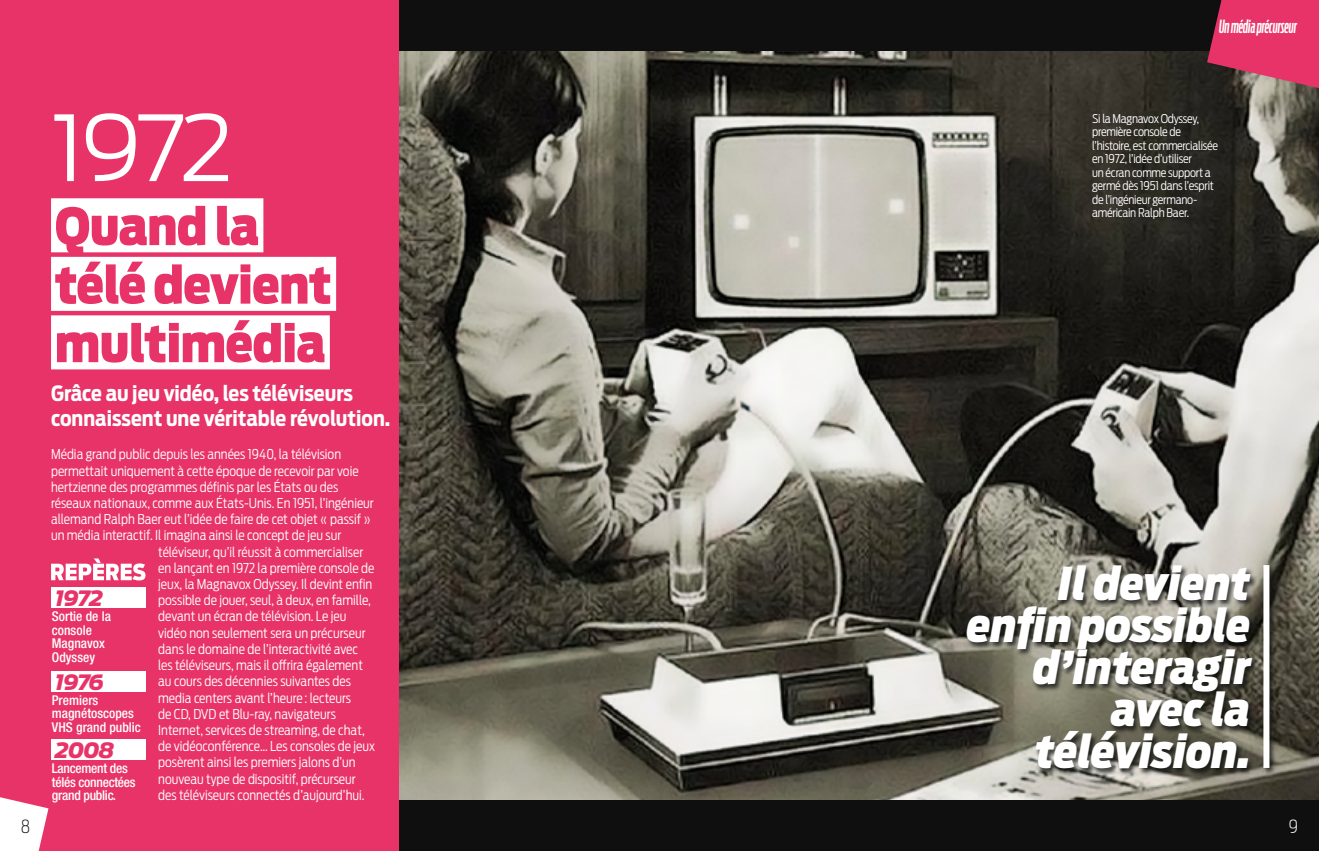
<style>
.page{position:relative;width:1319px;height:851px;background:#fff}
.page>*{position:absolute;margin:0;border:0;box-sizing:border-box;transform-origin:0 0}
.t1{font:300 90px "Antenna";color:#fff}
.t2{font:900 51px/58.5px "Antenna Cond";letter-spacing:-.01em;color:#e83368}
.t3{font:italic 900 45px/42px "Antenna Cond";color:#fff;text-align:right}
.t4{font:700 21px/25.2px "Antenna Cond";color:#fff}
.t5{font:italic 900 21px "Antenna";letter-spacing:-.05em;color:#e83368}
.t6{font:italic 500 18px "Antenna Comp";letter-spacing:-.01em;color:#fff}
.t7{font:200 18px "Antenna Cond";color:#1d1d1b}
.t8{font:200 18px "Antenna Cond";color:#fff}
.t9{font:300 13.5px "Antenna Cond";color:#fff}
.t10{font:500 condensed 13.5px/13.5px "Helvetica Neue LT Std";color:#fff}
.t11{font:500 condensed 13.5px/13.5px "Helvetica Neue LT Std";letter-spacing:-.02em;color:#fff}
.t12{font:300 12px/13.5px "Antenna Cond";letter-spacing:-.02em;color:#fff}
</style>
<div class="page">
<div style="left:398px;top:0;width:920px;height:850px;background:#0e0f0e"></div>
<img style="left:398px;top:51px;width:920px;height:748px">
<div style="left:0;top:0;width:398px;height:850px;background:#e83368"></div>
<svg style="left:0;top:797px;width:48px;height:53px"></svg>
<div style="left:51px;top:198px;width:212px;height:54px;background:#fff"></div>
<div style="left:51px;top:257px;width:285px;height:54px;background:#fff"></div>
<div style="left:51px;top:315px;width:279px;height:54px;background:#fff"></div>
<svg style="left:1206px;top:0;width:112px;height:88px;background:#c7365f"></svg>
<div style="left:51px;top:587px;width:94px;height:20px;background:#fff"></div>
<div style="left:51px;top:671px;width:94px;height:20px;background:#fff"></div>
<div style="left:51px;top:739px;width:94px;height:20px;background:#fff"></div>
<svg style="left:51px;top:558px;width:94px;height:22px"></svg>
<div style="left:965px;top:564px;width:293px;height:212px;background:#0e0f0e;opacity:.75"></div>
<div style="left:1262px;top:564px;width:13px;height:210px;background:#0e0f0e;opacity:.75"></div>
<div style="left:1263px;top:565px;width:6px;height:202px;background:#fff"></div>
<h1 class="t1" style="left:51px;top:95px;width:184px">1972</h1>
<h2 class="t2" style="left:55px;top:197px;width:278px">Quand la télé devient multimédia</h2>
<h3 class="t4" style="left:51px;top:381px;width:341px">Grâce au jeu vidéo, les téléviseurs connaissent une véritable révolution.</h3>
<p class="t9" style="left:51px;top:446px;width:291px">Média grand public depuis les années 1940, la télévision</p>
<p class="t9" style="left:51px;top:462px;width:309px">permettait uniquement à cette époque de recevoir par voie</p>
<p class="t9" style="left:51px;top:478px;width:289px">hertzienne des programmes définis par les États ou des</p>
<p class="t9" style="left:51px;top:495px;width:324px">réseaux nationaux, comme aux États-Unis. En 1951, l’ingénieur</p>
<p class="t9" style="left:51px;top:511px;width:321px">allemand Ralph Baer eut l’idée de faire de cet objet « passif »</p>
<p class="t9" style="left:51px;top:527px;width:292px">un média interactif. Il imagina ainsi le concept de jeu sur</p>
<p class="t9" style="left:158px;top:543px;width:206px">téléviseur, qu’il réussit à commercialiser</p>
<p class="t9" style="left:158px;top:559px;width:218px">en lançant en 1972 la première console de</p>
<p class="t9" style="left:158px;top:576px;width:215px">jeux, la Magnavox Odyssey. Il devint enfin</p>
<p class="t9" style="left:158px;top:592px;width:214px">possible de jouer, seul, à deux, en famille,</p>
<p class="t9" style="left:158px;top:608px;width:189px">devant un écran de télévision. Le jeu</p>
<p class="t9" style="left:158px;top:624px;width:209px">vidéo non seulement sera un précurseur</p>
<p class="t9" style="left:158px;top:640px;width:201px">dans le domaine de l’interactivité avec</p>
<p class="t9" style="left:158px;top:657px;width:206px">les téléviseurs, mais il offrira également</p>
<p class="t9" style="left:158px;top:673px;width:194px">au cours des décennies suivantes des</p>
<p class="t9" style="left:158px;top:689px;width:194px">media centers avant l’heure : lecteurs</p>
<p class="t9" style="left:158px;top:705px;width:179px">de CD, DVD et Blu-ray, navigateurs</p>
<p class="t9" style="left:158px;top:721px;width:208px">Internet, services de streaming, de chat,</p>
<p class="t9" style="left:158px;top:738px;width:218px">de vidéoconférence… Les consoles de jeux</p>
<p class="t9" style="left:158px;top:754px;width:199px">posèrent ainsi les premiers jalons d’un</p>
<p class="t9" style="left:158px;top:770px;width:199px">nouveau type de dispositif, précurseur</p>
<p class="t9" style="left:158px;top:786px;width:208px">des téléviseurs connectés d’aujourd’hui.</p>
<h3 class="t5" style="left:55px;top:585px;width:49px">1972</h3>
<p class="t10" style="left:52px;top:609px;width:60px">Sortie de la console<br>Magnavox<br>Odyssey</p>
<h3 class="t5" style="left:55px;top:669px;width:50px">1976</h3>
<p class="t10" style="left:52px;top:693px;width:90px">Premiers magnétoscopes<br>VHS grand public</p>
<h3 class="t5" style="left:55px;top:738px;width:61px">2008</h3>
<p class="t11" style="left:52px;top:761px;width:85px">Lancement des télés connectées grand public.</p>
<h3 class="t6" style="left:1218px;top:15px;width:80px">Un média précurseur</h3>
<p class="t12" style="left:1091px;top:111px;width:127px">Si la Magnavox Odyssey, première console de l’histoire, est commercialisée en 1972, l’idée d’utiliser<br>un écran comme support a germé dès 1951 dans l’esprit de l’ingénieur germano&shy;américain Ralph Baer.</p>
<h3 class="t3" style="left:966px;top:562px;width:285px">Il devient enfin possible d’interagir avec la télévision.</h3>
<h3 class="t7" style="left:21px;top:815px;width:11px">8</h3>
<h3 class="t8" style="left:1288px;top:815px;width:11px">9</h3>
</div>
